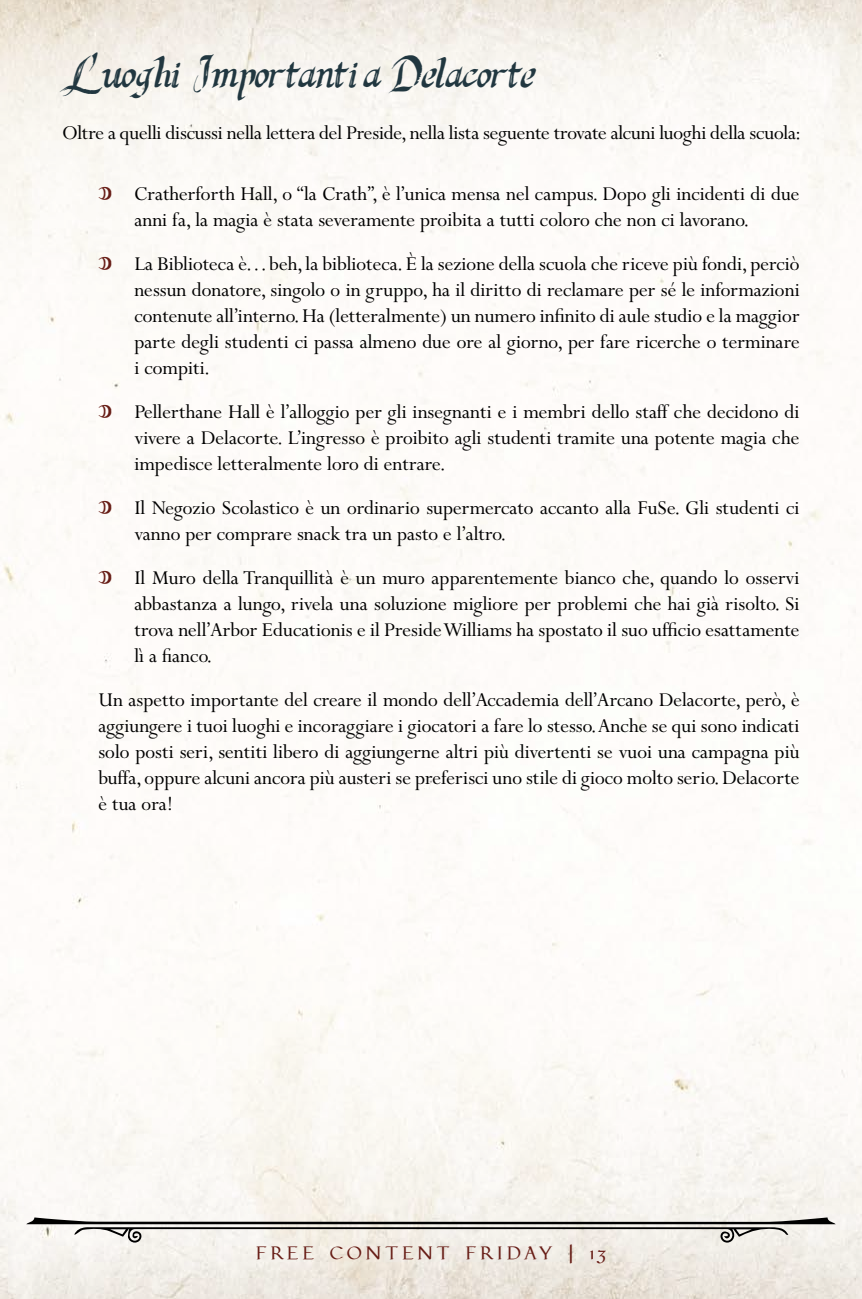
<style>
.page{position:relative;width:862px;height:1299px;background:#fff}
.page>*{position:absolute;margin:0;border:0;box-sizing:border-box;transform-origin:0 0}
.t1{font:32px "Last King Quest";letter-spacing:.02em;color:#213740}
.t2{font:22px/26px "Perpetua MT Std";color:#000;text-align:justify}
.t3{font:20px "Pfeffer Mediaeval";letter-spacing:.2em;color:#671c15}
.s1{font-family:"Astro Ganza";font-size:20px;color:#671c15}
</style>
<div class="page">
<img style="left:0;top:0;width:862px;height:1298px">
<svg style="left:26px;top:1217px;width:809px;height:25px"></svg>
<h1 class="t1" style="left:62px;top:58px;width:474px">Luoghi Importanti a Delacorte</h1>
<p class="t2" style="left:62px;top:120px;width:739px">Oltre a quelli discussi nella lettera del Preside, nella lista seguente trovate alcuni luoghi della scuola:</p>
<p class="t2" style="left:134px;top:181px;width:666px;text-indent:-36px"><span class="s1">B</span> Cratherforth Hall, o “la Crath”, è l’unica mensa nel campus. Dopo gli incidenti di due anni fa, la magia è stata severamente proibita a tutti coloro che non ci lavorano.</p>
<p class="t2" style="left:134px;top:251px;width:667px;text-indent:-36px"><span class="s1">B</span> La Biblioteca è… beh, la biblioteca. È la sezione della scuola che riceve più fondi, perciò nessun donatore, singolo o in gruppo, ha il diritto di reclamare per sé le informazioni contenute all’interno. Ha (letteralmente) un numero infinito di aule studio e la maggior parte degli studenti ci passa almeno due ore al giorno, per fare ricerche o terminare i compiti.</p>
<p class="t2" style="left:134px;top:399px;width:666px;text-indent:-36px"><span class="s1">B</span> Pellerthane Hall è l’alloggio per gli insegnanti e i membri dello staff che decidono di vivere a Delacorte. L’ingresso è proibito agli studenti tramite una potente magia che impedisce letteralmente loro di entrare.</p>
<p class="t2" style="left:134px;top:495px;width:666px;text-indent:-36px"><span class="s1">B</span> Il Negozio Scolastico è un ordinario supermercato accanto alla FuSe. Gli studenti ci vanno per comprare snack tra un pasto e l’altro.</p>
<p class="t2" style="left:134px;top:565px;width:667px;text-indent:-36px"><span class="s1">B</span> Il Muro della Tranquillità è un muro apparentemente bianco che, quando lo osservi abbastanza a lungo, rivela una soluzione migliore per problemi che hai già risolto. Si trova nell’Arbor Educationis e il Preside Williams ha spostato il suo ufficio esattamente lì a fianco.</p>
<p class="t2" style="left:98px;top:687px;width:703px">Un aspetto importante del creare il mondo dell’Accademia dell’Arcano Delacorte, però, è aggiungere i tuoi luoghi e incoraggiare i giocatori a fare lo stesso. Anche se qui sono indicati solo posti seri, sentiti libero di aggiungerne altri più divertenti se vuoi una campagna più buffa, oppure alcuni ancora più austeri se preferisci uno stile di gioco molto serio. Delacorte è tua ora!</p>
<p class="t3" style="left:256px;top:1240px;width:352px">FREE CONTENT FRIDAY | 13</p>
</div>
